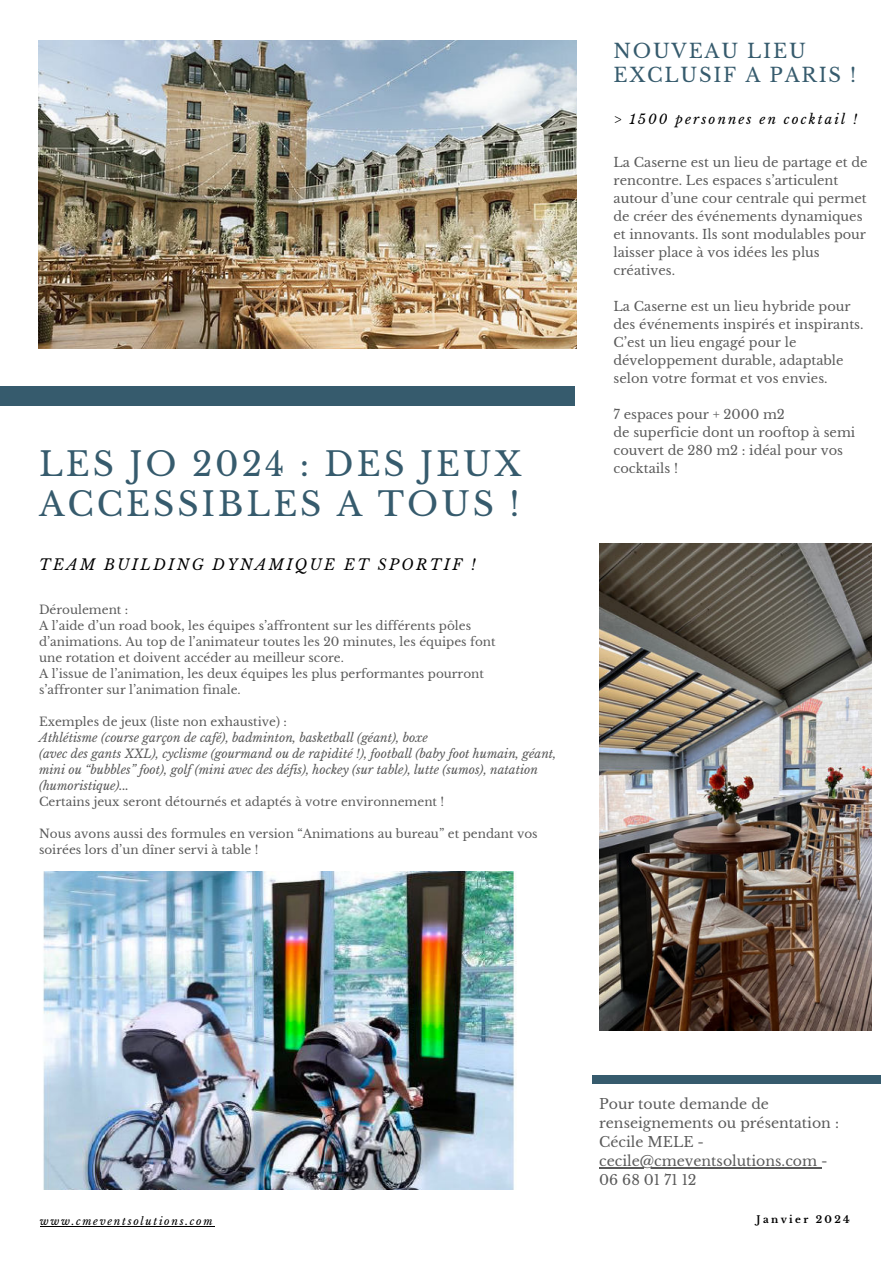
<style>
.page{position:relative;width:893px;height:1264px;background:#fff}
.page>*{position:absolute;margin:0;border:0;box-sizing:border-box;transform-origin:0 0}
.t1{font:33px/40.5px "Libre Baskerville";letter-spacing:.09em;color:#365b6d}
.t2{font:19.5px/23.7px "Libre Baskerville";letter-spacing:.09em;color:#365b6d}
.t3{font:italic 14.85px "Libre Baskerville";letter-spacing:.16em;color:#000}
.t4{font:14.1px/19.2px "Libre Baskerville";color:#000}
.t5{font:italic 13.2px "Libre Baskerville";letter-spacing:.16em;color:#000}
.t6{font:12.9px/18px "Libre Baskerville";color:#000}
.t7{font:12px/16px "Libre Baskerville";color:#000}
.t8{font:italic 12px/16px "Libre Baskerville";color:#000}
.t9{font:italic 10.5px "Libre Baskerville";letter-spacing:.16em;color:#000}
.t10{font:700 9.9px "Libre Baskerville";letter-spacing:.24em;color:#000}
</style>
<div class="page">
<img style="left:38px;top:40px;width:538px;height:309px">
<img style="left:43px;top:871px;width:474px;height:318px">
<div style="left:592px;top:1075px;width:288px;height:8px;background:#365b6d"></div>
<div style="left:0;top:386px;width:574px;height:19px;background:#365b6d"></div>
<hr style="left:599px;top:1167px;width:222px;height:1px;background:#000">
<hr style="left:40px;top:1226px;width:174px;height:1px;background:#000">
<img style="left:599px;top:543px;width:272px;height:487px">
<h1 class="t1" style="left:39px;top:444px;width:484px">LES JO 2024 : DES JEUX<br>ACCESSIBLES A TOUS !</h1>
<p class="t3" style="left:39px;top:556px;width:438px">TEAM BUILDING DYNAMIQUE ET SPORTIF !</p>
<p class="t7" style="left:39px;top:602px;width:458px">Déroulement :<br>A l’aide d’un road book, les équipes s’affrontent sur les différents pôles d’animations. Au top de l’animateur toutes les 20 minutes, les équipes font une rotation et doivent accéder au meilleur score.<br>A l’issue de l’animation, les deux équipes les plus performantes pourront s’affronter sur l’animation finale.</p>
<p class="t7" style="left:39px;top:714px;width:249px">Exemples de jeux (liste non exhaustive) :</p>
<p class="t8" style="left:39px;top:730px;width:519px">Athlétisme (course garçon de café), badminton, basketball (géant), boxe<br>(avec des gants XXL), cyclisme (gourmand ou de rapidité !), football (baby foot humain, géant, mini ou “bubbles” foot), golf (mini avec des défis), hockey (sur table), lutte (sumos), natation (humoristique)...</p>
<p class="t7" style="left:39px;top:794px;width:407px">Certains jeux seront détournés et adaptés à votre environnement !</p>
<p class="t7" style="left:39px;top:826px;width:500px">Nous avons aussi des formules en version “Animations au bureau” et pendant vos soirées lors d’un dîner servi à table !</p>
<h2 class="t2" style="left:613px;top:39px;width:244px">NOUVEAU LIEU<br>EXCLUSIF A PARIS !</h2>
<p class="t5" style="left:613px;top:112px;width:245px">&gt; 1500 personnes en cocktail !</p>
<p class="t6" style="left:613px;top:154px;width:256px">La Caserne est un lieu de partage et de rencontre. Les espaces s’articulent autour d’une cour centrale qui permet de créer des événements dynamiques et innovants. Ils sont modulables pour laisser place à vos idées les plus créatives.</p>
<p class="t6" style="left:613px;top:298px;width:251px">La Caserne est un lieu hybride pour des événements inspirés et inspirants.<br>C’est un lieu engagé pour le développement durable, adaptable selon votre format et vos envies.</p>
<p class="t6" style="left:613px;top:406px;width:243px">7 espaces pour + 2000 m2<br>de superficie dont un rooftop à semi couvert de 280 m2 : idéal pour vos cocktails !</p>
<p class="t9" style="left:40px;top:1215px;width:174px">www.cmeventsolutions.com</p>
<p class="t4" style="left:599px;top:1094px;width:241px">Pour toute demande de renseignements ou présentation :<br>Cécile MELE - cecile@cmeventsolutions.com -<br>06 68 01 71 12</p>
<p class="t10" style="left:756px;top:1213px;width:95px">Janvier 2024</p>
</div>
